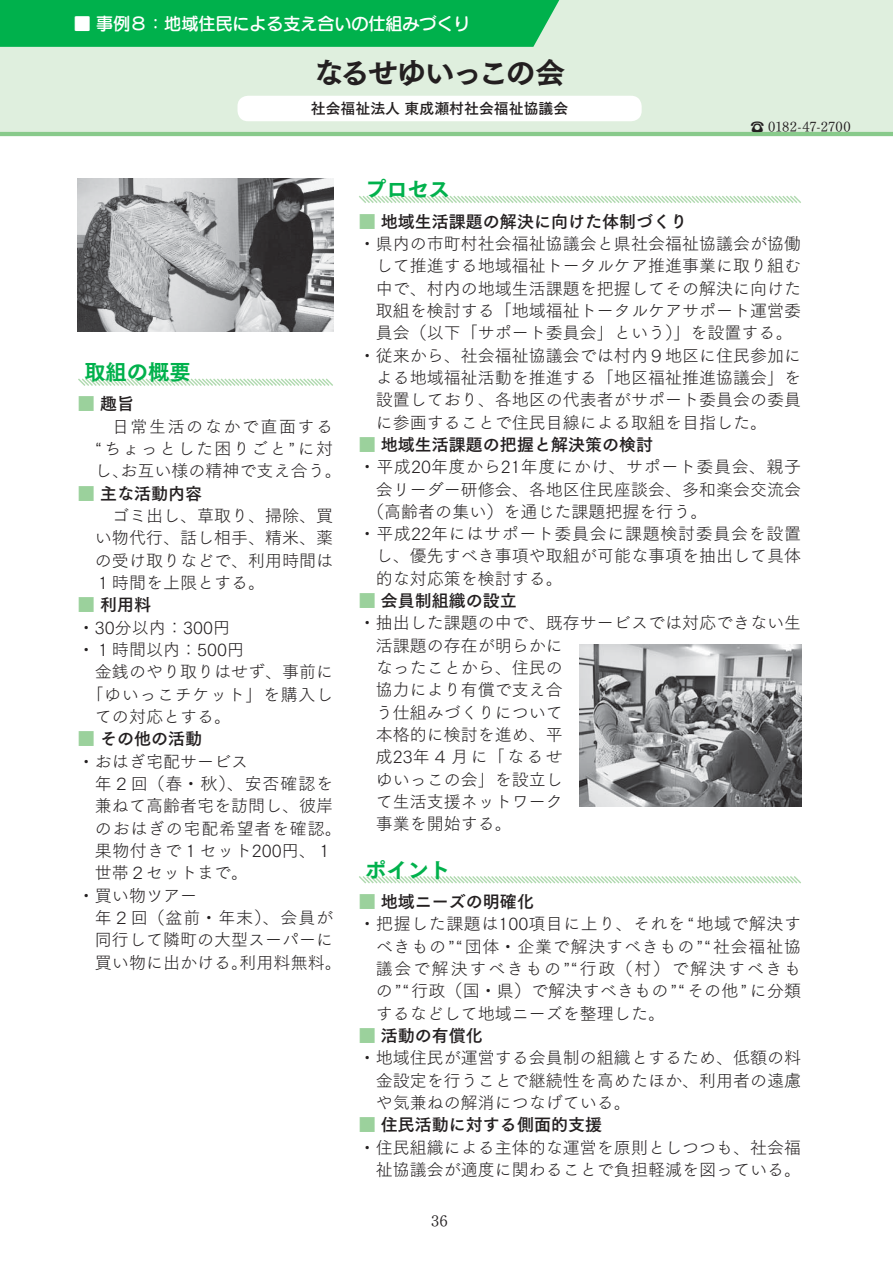
<style>
.page{position:relative;width:893px;height:1263px;background:#fff}
.page>*{position:absolute;margin:0;border:0;box-sizing:border-box;transform-origin:0 0}
.t1{font:29.7px "Tsuku Go Pro E 90 pv RKSJ H";letter-spacing:-.065em;color:#231f20}
.t2{font:21.3px "Tsuku Go Pro E 90 pv RKSJ H";color:#00b14c}
.t3{font:16.95px/22.4px "Tsuku Go Pro L 90 pv RKSJ H";color:#231f20;text-align:justify}
.t4{font:16.95px "Tsuku Go Pro B 90 pv RKSJ H";color:#231f20}
.t5{font:16.95px "Tsuku Go Pro L 90 pv RKSJ H";letter-spacing:.04em;color:#231f20}
.t6{font:16.95px/22.4px "Tsuku Go Pro L 90 pv RKSJ H";letter-spacing:.08em;color:#231f20;text-align:center}
.t7{font:16.95px "Tsuku Go Pro L 90 pv RKSJ H";letter-spacing:.05em;color:#231f20}
.t8{font:16.95px "Tsuku Go Pro L 90 pv RKSJ H";letter-spacing:.035em;color:#231f20}
.t9{font:16.95px "G Maru Go Pro DB 90 pv RKSJ H";color:#fff}
.t10{font:16.95px "Tsuku Go Pro L 90 pv RKSJ H";letter-spacing:.025em;color:#231f20}
.t11{font:15.9px "Tsuku Min Pro L 90 pv RKSJ H";color:#231f20}
.t12{font:14.85px "Tsuku Go Pro B 90 pv RKSJ H";color:#231f20}
.t13{font:13.8px "Tsuku Min Pro R 90 pv RKSJ H";letter-spacing:-.005em;color:#231f20}
.s1{color:#9bd19c}
</style>
<div class="page">
<div style="left:0;top:0;width:892px;height:134px;background:#dfefde"></div>
<div style="left:0;top:0;width:560px;height:47px;background:#00b14c"></div>
<hr style="left:0;top:132px;width:892px;height:4px;background:#88ca8b">
<div style="left:237px;top:96px;width:404px;height:25px;background:#fff;border-radius:10px"></div>
<svg style="left:359px;top:876px;width:442px;height:8px"></svg>
<svg style="left:78px;top:378px;width:255px;height:8px"></svg>
<img style="left:78px;top:179px;width:255px;height:153px">
<svg style="left:359px;top:196px;width:442px;height:7px"></svg>
<img style="left:580px;top:644px;width:221px;height:163px">
<p class="t9" style="left:74px;top:17px;width:398px">■ 事例８：地域住民による支え合いの仕組みづくり</p>
<h1 class="t1" style="left:314px;top:61px;width:253px">なるせゆいっこの会</h1>
<p class="t12" style="left:311px;top:103px;width:259px">社会福祉法人 東成瀬村社会福祉協議会</p>
<p class="t2" style="left:365px;top:181px;width:87px">プロセス</p>
<p class="t13" style="left:750px;top:122px;width:102px">☎ 0182-47-2700</p>
<p class="t2" style="left:84px;top:364px;width:108px">取組の概要</p>
<p class="t4" style="left:78px;top:398px;width:58px"><span class="s1">■</span> 趣旨</p>
<p class="t6" style="left:95px;top:418px;width:248px">日常生活のなかで直面する<br>“ちょっとした困りごと”に対し、お互い様の精神で支え合う。</p>
<p class="t4" style="left:78px;top:487px;width:126px"><span class="s1">■</span> 主な活動内容</p>
<p class="t3" style="left:95px;top:507px;width:240px;text-indent:17px">ゴミ出し、草取り、掃除、買い物代行、話し相手、精米、薬の受け取りなどで、利用時間は１時間を上限とする。</p>
<p class="t4" style="left:78px;top:599px;width:75px"><span class="s1">■</span> 利用料</p>
<p class="t3" style="left:78px;top:618px;width:153px">・30分以内：300円</p>
<p class="t3" style="left:78px;top:641px;width:167px">・１時間以内：500円</p>
<p class="t3" style="left:95px;top:663px;width:240px">金銭のやり取りはせず、事前に</p>
<p class="t5" style="left:86px;top:688px;width:248px">「ゆいっこチケット」を購入し</p>
<p class="t3" style="left:95px;top:708px;width:138px">ての対応とする。</p>
<p class="t4" style="left:78px;top:733px;width:126px"><span class="s1">■</span> その他の活動</p>
<p class="t3" style="left:78px;top:752px;width:172px">・おはぎ宅配サービス</p>
<p class="t7" style="left:95px;top:777px;width:240px">年２回（春・秋）、安否確認を</p>
<p class="t3" style="left:95px;top:797px;width:240px">兼ねて高齢者宅を訪問し、彼岸</p>
<p class="t5" style="left:95px;top:822px;width:248px">のおはぎの宅配希望者を確認。</p>
<p class="t10" style="left:95px;top:844px;width:240px">果物付きで１セット200円、１</p>
<p class="t3" style="left:95px;top:864px;width:155px">世帯２セットまで。</p>
<p class="t3" style="left:78px;top:886px;width:121px">・買い物ツアー</p>
<p class="t7" style="left:95px;top:911px;width:240px">年２回（盆前・年末）、会員が</p>
<p class="t3" style="left:95px;top:931px;width:240px">同行して隣町の大型スーパーに</p>
<p class="t3" style="left:95px;top:953px;width:248px">買い物に出かける。利用料無料。</p>
<p class="t4" style="left:359px;top:215px;width:330px"><span class="s1">■</span> 地域生活課題の解決に向けた体制づくり</p>
<p class="t3" style="left:359px;top:235px;width:444px">・県内の市町村社会福祉協議会と県社会福祉協議会が協働</p>
<p class="t3" style="left:376px;top:257px;width:427px">して推進する地域福祉トータルケア推進事業に取り組む</p>
<p class="t3" style="left:376px;top:279px;width:427px">中で、村内の地域生活課題を把握してその解決に向けた</p>
<p class="t3" style="left:376px;top:302px;width:427px">取組を検討する「地域福祉トータルケアサポート運営委</p>
<p class="t3" style="left:376px;top:324px;width:418px">員会（以下「サポート委員会」という）」を設置する。</p>
<p class="t3" style="left:359px;top:346px;width:444px">・従来から、社会福祉協議会では村内９地区に住民参加に</p>
<p class="t3" style="left:376px;top:369px;width:427px">よる地域福祉活動を推進する「地区福祉推進協議会」を</p>
<p class="t3" style="left:376px;top:391px;width:427px">設置しており、各地区の代表者がサポート委員会の委員</p>
<p class="t3" style="left:376px;top:413px;width:393px">に参画することで住民目線による取組を目指した。</p>
<p class="t4" style="left:359px;top:438px;width:296px"><span class="s1">■</span> 地域生活課題の把握と解決策の検討</p>
<p class="t8" style="left:359px;top:460px;width:444px">・平成20年度から21年度にかけ、サポート委員会、親子</p>
<p class="t3" style="left:376px;top:480px;width:427px">会リーダー研修会、各地区住民座談会、多和楽会交流会</p>
<p class="t3" style="left:367px;top:503px;width:342px">（高齢者の集い）を通じた課題把握を行う。</p>
<p class="t5" style="left:359px;top:527px;width:444px">・平成22年にはサポート委員会に課題検討委員会を設置</p>
<p class="t3" style="left:376px;top:547px;width:427px">し、優先すべき事項や取組が可能な事項を抽出して具体</p>
<p class="t3" style="left:376px;top:570px;width:189px">的な対応策を検討する。</p>
<p class="t4" style="left:359px;top:594px;width:160px"><span class="s1">■</span> 会員制組織の設立</p>
<p class="t3" style="left:376px;top:614px;width:427px;text-align:left;text-indent:-17px">・抽出した課題の中で、既存サービスでは対応できない生活課題の存在が明らかに<br>なったことから、住民の<br>協力により有償で支え合<br>う仕組みづくりについて<br>本格的に検討を進め、平<br>成23年４月に「なるせ<br>ゆいっこの会」を設立し<br>て生活支援ネットワーク<br>事業を開始する。</p>
<p class="t2" style="left:365px;top:862px;width:87px">ポイント</p>
<p class="t4" style="left:359px;top:895px;width:177px"><span class="s1">■</span> 地域ニーズの明確化</p>
<p class="t3" style="left:376px;top:915px;width:427px;text-indent:-17px">・把握した課題は100項目に上り、それを“地域で解決すべきもの”“団体・企業で解決すべきもの”“社会福祉協議会で解決すべきもの”“行政（村）で解決すべきもの”“行政（国・県）で解決すべきもの”“その他”に分類するなどして地域ニーズを整理した。</p>
<p class="t4" style="left:359px;top:1029px;width:126px"><span class="s1">■</span> 活動の有償化</p>
<p class="t3" style="left:376px;top:1049px;width:427px;text-indent:-17px">・地域住民が運営する会員制の組織とするため、低額の料金設定を行うことで継続性を高めたほか、利用者の遠慮や気兼ねの解消につなげている。</p>
<p class="t4" style="left:359px;top:1118px;width:245px"><span class="s1">■</span> 住民活動に対する側面的支援</p>
<p class="t3" style="left:359px;top:1138px;width:444px;text-align:right">・住民組織による主体的な運営を原則としつつも、社会福祉協議会が適度に関わることで負担軽減を図っている。</p>
<p class="t11" style="left:431px;top:1215px;width:18px">36</p>
</div>
